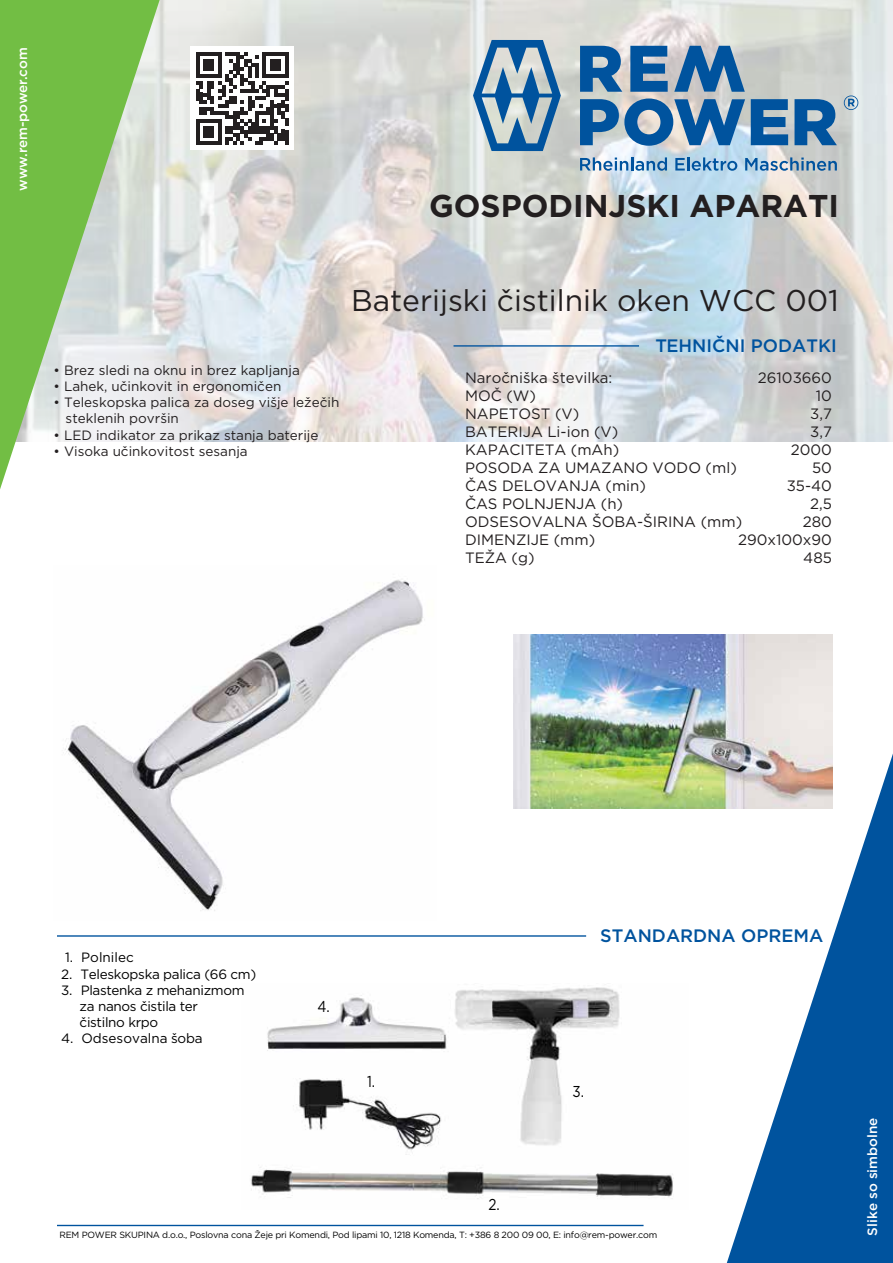
<style>
.page{position:relative;width:893px;height:1263px;background:#fff}
.page>*{position:absolute;margin:0;border:0;box-sizing:border-box;transform-origin:0 0}
.t1{font:700 31.5px "Gotham OT";color:#231f20}
.t2{font:30px "Gotham OT";color:#231f20}
.t3{font:500 18px "Gotham OT";color:#00539e}
.t4{font:15.75px "Gotham OT";color:#000;scale:.86 1}
.t5{font:15px/18px "Gotham OT";color:#231f20;text-align:right}
.t6{font:13.5px/16.2px "Gotham OT";color:#231f20}
.t7{font:13.5px/16.2px "Gotham OT";letter-spacing:-.025em;color:#000}
.t8{font:500 13.5px "Gotham OT";color:#fff}
.t9{font:13.5px "Gotham OT";color:#000}
.t10{font:9px "Gotham OT";letter-spacing:-.025em;color:#000}
</style>
<div class="page">
<img style="left:160px;top:0;width:733px;height:441px">
<svg style="left:727px;top:753px;width:166px;height:510px;fill:#00539e"></svg>
<svg style="left:0;top:0;width:160px;height:489px"></svg>
<hr style="left:453px;top:345px;width:186px;height:2px;background:#00539e">
<hr style="left:57px;top:935px;width:529px;height:2px;background:#00539e">
<svg style="left:751px;top:99px;width:37px;height:46px;background:#2d6ea7"></svg>
<svg style="left:794px;top:99px;width:43px;height:46px;background:#3975aa"></svg>
<svg style="left:580px;top:99px;width:165px;height:47px;background:#5d8cb6"></svg>
<svg style="left:580px;top:157px;width:87px;height:14px"></svg>
<svg style="left:675px;top:157px;width:62px;height:14px"></svg>
<svg style="left:745px;top:157px;width:92px;height:14px"></svg>
<svg style="left:473px;top:40px;width:88px;height:111px;background:#80a3be"></svg>
<svg style="left:674px;top:46px;width:71px;height:46px;background:#5986b0"></svg>
<svg style="left:630px;top:46px;width:38px;height:46px;background:#3370a8"></svg>
<svg style="left:580px;top:46px;width:42px;height:46px;background:#3975aa"></svg>
<svg style="left:844px;top:95px;width:14px;height:15px"></svg>
<div style="left:190px;top:47px;width:104px;height:103px;background:#fff"></div>
<svg style="left:196px;top:52px;width:92px;height:93px"></svg>
<hr style="left:285px;top:130px;width:3px;height:15px;background:#231f20">
<img style="left:514px;top:634px;width:319px;height:175px">
<img style="left:65px;top:579px;width:358px;height:332px">
<img style="left:250px;top:987px;width:424px;height:212px">
<hr style="left:57px;top:1225px;width:587px;height:1px;background:#00539e">
<p class="t8" style="left:15px;top:191px;width:145px;rotate:-90deg">www.rem-power.com</p>
<h1 class="t1" style="left:429px;top:187px;width:411px">GOSPODINJSKI APARATI</h1>
<p class="t6" style="left:54px;top:362px;width:248px">• Brez sledi na oknu in brez kapljanja</p>
<p class="t6" style="left:54px;top:378px;width:229px">• Lahek, učinkovit in ergonomičen</p>
<p class="t6" style="left:66px;top:394px;width:275px;text-indent:-12px">• Teleskopska palica za doseg višje ležečih steklenih površin</p>
<p class="t6" style="left:54px;top:426px;width:267px">• LED indikator za prikaz stanja baterije</p>
<p class="t6" style="left:54px;top:443px;width:196px">• Visoka učinkovitost sesanja</p>
<h2 class="t2" style="left:351px;top:284px;width:489px">Baterijski čistilnik oken WCC 001</h2>
<p class="t3" style="left:655px;top:335px;width:183px">TEHNIČNI PODATKI</p>
<p class="t5" style="left:465px;top:369px;width:279px;text-align:left">Naročniška številka:<br>MOČ (W)<br>NAPETOST (V)<br>BATERIJA Li-ion (V)<br>KAPACITETA (mAh)<br>POSODA ZA UMAZANO VODO (ml)<br>ČAS DELOVANJA (min)<br>ČAS POLNJENJA (h)<br>ODSESOVALNA ŠOBA-ŠIRINA (mm)<br>DIMENZIJE (mm)<br>TEŽA (g)</p>
<p class="t5" style="left:738px;top:369px;width:95px">26103660<br>10<br>3,7<br>3,7<br>2000<br>50<br>35-40<br>2,5<br>280<br>290x100x90<br>485</p>
<p class="t9" style="left:65px;top:950px;width:70px">1. Polnilec</p>
<p class="t7" style="left:61px;top:965px;width:197px">2. Teleskopska palica (66 cm)</p>
<p class="t7" style="left:80px;top:982px;width:166px;text-indent:-19px">3. Plastenka z mehanizmom za nanos čistila ter čistilno krpo</p>
<p class="t9" style="left:61px;top:1031px;width:143px">4. Odsesovalna šoba</p>
<p class="t4" style="left:317px;top:997px;width:16px">4.</p>
<p class="t4" style="left:367px;top:1072px;width:11px">1.</p>
<p class="t4" style="left:489px;top:1195px;width:15px">2.</p>
<p class="t3" style="left:600px;top:925px;width:225px">STANDARDNA OPREMA</p>
<p class="t4" style="left:572px;top:1083px;width:15px">3.</p>
<p class="t10" style="left:60px;top:1230px;width:599px">REM POWER SKUPINA d.o.o., Poslovna cona Žeje pri Komendi, Pod lipami 10, 1218 Komenda, T: +386 8 200 09 00, E: info@rem-power.com</p>
<p class="t8" style="left:865px;top:1235px;width:119px;rotate:-90deg">Slike so simbolne</p>
</div>
